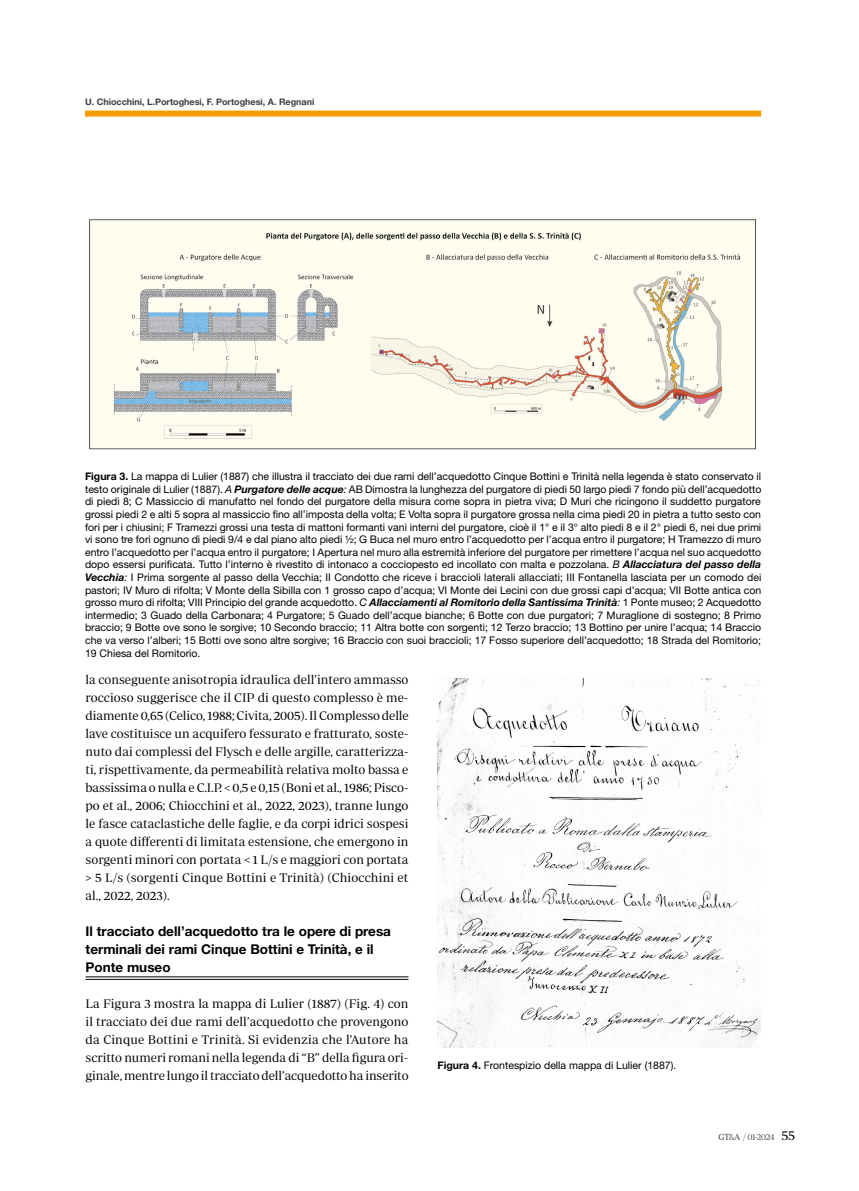
<style>
.page{position:relative;width:859px;height:1191px;background:#fff}
.page>*{position:absolute;margin:0;border:0;box-sizing:border-box;transform-origin:0 0}
.t1{font:700 13.5px/18px "Helvetica Neue LT Std";color:#000}
.t2{font:12.75px/18px "Periodico Display Lg";letter-spacing:-.01em;color:#000;text-align:justify}
.t3{font:10.5px/12.6px "Helvetica Neue LT Std";color:#000;text-align:justify}
.t4{font:700 9px "Helvetica Neue LT Std";color:#3c3c3b}
.t5{font:9px "Periodico Display Lg";letter-spacing:-.05em;color:#575756}
.s1{font-weight:700}
.s2{font-style:italic}
.s3{font-weight:700;font-style:italic}
.s4{font-family:"Periodico Display Lg It"}
.s5{color:#3c3c3b}
.s6{color:#6b6b6a}
.s7{font-size:13.5px;color:#000}
</style>
<div class="page">
<div style="left:85px;top:111px;width:676px;height:6px;background:#f59c00"></div>
<hr style="left:86px;top:976px;width:322px;height:1px;background:#000">
<hr style="left:86px;top:979px;width:322px;height:1px;background:#000">
<img style="left:89px;top:219px;width:668px;height:231px">
<img style="left:438px;top:679px;width:323px;height:368px">
<p class="t4" style="left:85px;top:96px;width:231px">U. Chiocchini, L.Portoghesi, F. Portoghesi, A. Regnani</p>
<p class="t3" style="left:85px;top:470px;width:678px"><span class="s1">Figura 3.</span> La mappa di Lulier (1887) che illustra il tracciato dei due rami dell’acquedotto Cinque Bottini e Trinità nella legenda è stato conservato il testo originale di Lulier (1887). <span class="s2">A</span> <span class="s3">Purgatore delle acque</span><span class="s2">:</span> AB Dimostra la lunghezza del purgatore di piedi 50 largo piedi 7 fondo più dell’acquedotto di piedi 8; C Massiccio di manufatto nel fondo del purgatore della misura come sopra in pietra viva; D Muri che ricingono il suddetto purgatore grossi piedi 2 e alti 5 sopra al massiccio fino all’imposta della volta; E Volta sopra il purgatore grossa nella cima piedi 20 in pietra a tutto sesto con fori per i chiusini; F Tramezzi grossi una testa di mattoni formanti vani interni del purgatore, cioè il 1° e il 3° alto piedi 8 e il 2° piedi 6, nei due primi vi sono tre fori ognuno di piedi 9/4 e dal piano alto piedi ½; G Buca nel muro entro l’acquedotto per l’acqua entro il purgatore; H Tramezzo di muro entro l’acquedotto per l’acqua entro il purgatore; I Apertura nel muro alla estremità inferiore del purgatore per rimettere l’acqua nel suo acquedotto dopo essersi purificata. Tutto l’interno è rivestito di intonaco a cocciopesto ed incollato con malta e pozzolana. <span class="s2">B</span> <span class="s3">Allacciatura del passo della Vecchia</span><span class="s2">:</span> I Prima sorgente al passo della Vecchia; II Condotto che riceve i braccioli laterali allacciati; III Fontanella lasciata per un comodo dei pastori; IV Muro di rifolta; V Monte della Sibilla con 1 grosso capo d’acqua; VI Monte dei Lecini con due grossi capi d’acqua; VII Botte antica con grosso muro di rifolta; VIII Principio del grande acquedotto. <span class="s2">C</span> <span class="s3">Allacciamenti al Romitorio della Santissima Trinità</span><span class="s2">:</span> 1 Ponte museo; 2 Acquedotto intermedio; 3 Guado della Carbonara; 4 Purgatore; 5 Guado dell’acque bianche; 6 Botte con due purgatori; 7 Muraglione di sostegno; 8 Primo braccio; 9 Botte ove sono le sorgive; 10 Secondo braccio; 11 Altra botte con sorgenti; 12 Terzo braccio; 13 Bottino per unire l’acqua; 14 Braccio che va verso l’alberi; 15 Botti ove sono altre sorgive; 16 Braccio con suoi braccioli; 17 Fosso superiore dell’acquedotto; 18 Strada del Romitorio; 19 Chiesa del Romitorio.</p>
<p class="t2" style="left:86px;top:670px;width:325px">la conseguente anisotropia idraulica dell’intero ammasso roccioso suggerisce che il CIP di questo complesso è me&shy;diamente 0,65 (Celico, 1988; Civita, 2005). Il Complesso delle lave costituisce un acquifero fessurato e fratturato, soste&shy;nuto dai complessi del Flysch e delle argille, caratterizza&shy;ti, rispettivamente, da permeabilità relativa molto bassa e bassissima o nulla e C.I.P. <span class="s4">&lt;</span> 0,5 e 0,15 (Boni et al., 1986; Pisco&shy;po et al., 2006; Chiocchini et al., 2022, 2023), tranne lungo le fasce cataclastiche delle faglie, e da corpi idrici sospesi a quote differenti di limitata estensione, che emergono in sorgenti minori con portata &lt; 1 L/s e maggiori con portata &gt; 5 L/s (sorgenti Cinque Bottini e Trinità) (Chiocchini et al., 2022, 2023).</p>
<p class="t1" style="left:86px;top:922px;width:307px">Il tracciato dell’acquedotto tra le opere di presa terminali dei rami Cinque Bottini e Trinità, e il<br>Ponte museo</p>
<p class="t2" style="left:86px;top:994px;width:325px">La Figura 3 mostra la mappa di Lulier (1887) (Fig. 4) con il tracciato dei due rami dell’acquedotto che provengono da Cinque Bottini e Trinità. Si evidenzia che l’Autore ha scritto numeri romani nella legenda di “B” della figura ori&shy;ginale, mentre lungo il tracciato dell’acquedotto ha inserito</p>
<p class="t3" style="left:438px;top:1058px;width:240px"><span class="s1">Figura 4.</span> Frontespizio della mappa di Lulier (1887).</p>
<p class="t5" style="left:718px;top:1131px;width:78px"><span class="s5">GT</span><span class="s6">&amp;</span><span class="s5">A</span> / 01-2024 <span class="s7">55</span></p>
</div>
